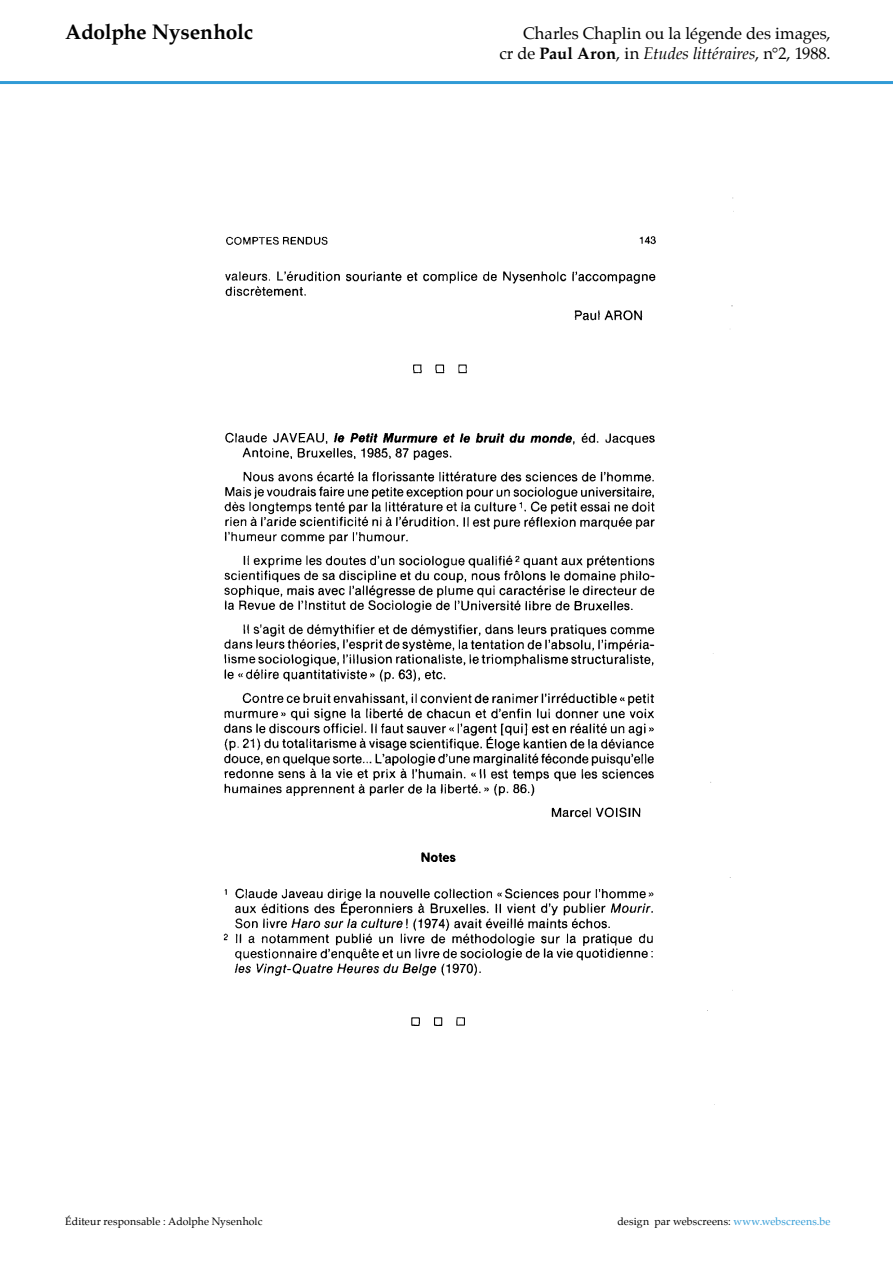
<style>
.page{position:relative;width:893px;height:1263px;background:#fff}
.page>*{position:absolute;margin:0;border:0;box-sizing:border-box;transform-origin:0 0}
.t1{font:700 21px "Palatino";letter-spacing:-.02em;color:#000}
.t2{font:16.5px/19.8px "Palatino";letter-spacing:-.005em;color:#000;text-align:right}
.t3{font:10.5px "Palatino";letter-spacing:.015em;color:#000}
.s1{font-weight:700}
.s2{font-style:italic}
.s3{color:#319bd6}
</style>
<div class="page">
<hr style="left:0;top:81px;width:893px;height:3px;background:#319bd6">
<img style="left:223px;top:197px;width:511px;height:908px">
<p class="t1" style="left:65px;top:14px;width:189px">Adolphe Nysenholc</p>
<p class="t2" style="left:499px;top:24px;width:333px">Charles Chaplin ou la légende des images,<br>cr de <span class="s1">Paul Aron</span>, in <span class="s2">Etudes littéraires</span>, n°2, 1988.</p>
<p class="t3" style="left:65px;top:1212px;width:199px">Éditeur responsable : Adolphe Nysenholc</p>
<p class="t3" style="left:617px;top:1212px;width:215px">design par webscreens: <span class="s3">www.webscreens.be</span></p>
</div>
